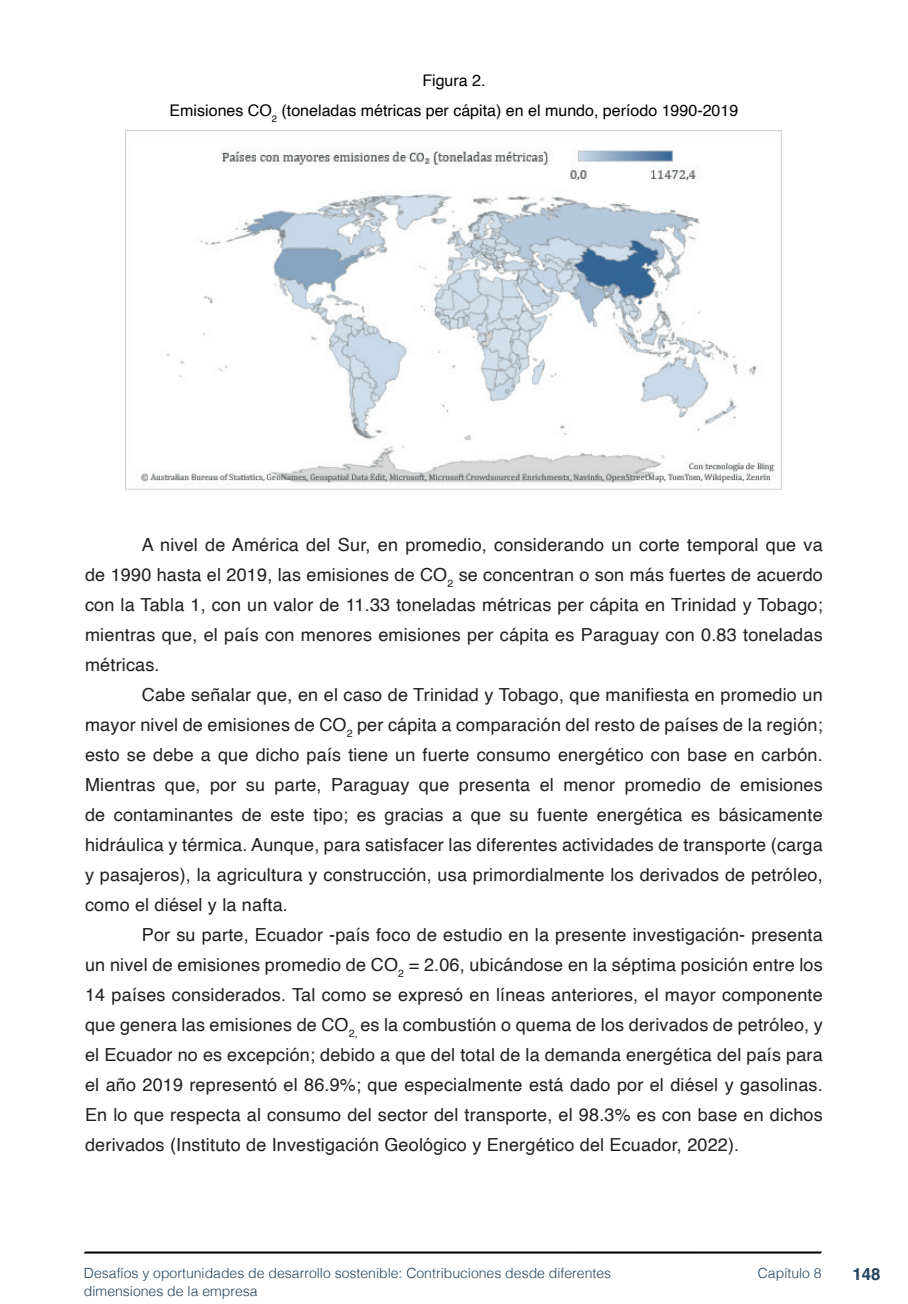
<style>
.page{position:relative;width:908px;height:1304px;background:#fff}
.page>*{position:absolute;margin:0;border:0;box-sizing:border-box;transform-origin:0 0}
.txt{font:18px/30px "Helvetica";letter-spacing:.01em;color:#231f20;text-align:justify}
.t1{font:700 16.8px "Helvetica";color:#23445f}
.imagens_graf_tab{font:16px "Helvetica";color:#000}
.t2{font:300 14px/18px "Helvetica";color:#23445f}
</style>
<div class="page">
<svg style="left:84px;top:1251px;width:737px;height:3px;background:#515151"></svg>
<img style="left:126px;top:131px;width:655px;height:359px">
<p class="imagens_graf_tab" style="left:422px;top:68px;width:65px">Figura 2.</p>
<p class="imagens_graf_tab" style="left:169px;top:98px;width:570px">Emisiones CO<sub>2</sub> (toneladas métricas per cápita) en el mundo, período 1990-2019</p>
<p class="txt" style="left:85px;top:530px;width:739px;text-indent:57px">A nivel de América del Sur, en promedio, considerando un corte temporal que va de 1990 hasta el 2019, las emisiones de CO<sub>2</sub> se concentran o son más fuertes de acuerdo con la Tabla 1, con un valor de 11.33 toneladas métricas per cápita en Trinidad y Tobago; mientras que, el país con menores emisiones per cápita es Paraguay con 0.83 toneladas métricas.</p>
<p class="txt" style="left:85px;top:680px;width:738px;text-indent:57px">Cabe señalar que, en el caso de Trinidad y Tobago, que manifiesta en promedio un mayor nivel de emisiones de CO<sub>2</sub> per cápita a comparación del resto de países de la región; esto se debe a que dicho país tiene un fuerte consumo energético con base en carbón.<br>Mientras que, por su parte, Paraguay que presenta el menor promedio de emisiones de contaminantes de este tipo; es gracias a que su fuente energética es básicamente hidráulica y térmica. Aunque, para satisfacer las diferentes actividades de transporte (carga y pasajeros), la agricultura y construcción, usa primordialmente los derivados de petróleo, como el diésel y la nafta.</p>
<p class="txt" style="left:85px;top:920px;width:738px;text-indent:57px">Por su parte, Ecuador -país foco de estudio en la presente investigación- presenta un nivel de emisiones promedio de CO<sub>2</sub> = 2.06, ubicándose en la séptima posición entre los 14 países considerados. Tal como se expresó en líneas anteriores, el mayor componente que genera las emisiones de CO<sub>2,</sub> es la combustión o quema de los derivados de petróleo, y el Ecuador no es excepción; debido a que del total de la demanda energética del país para el año 2019 representó el 86.9%; que especialmente está dado por el diésel y gasolinas.<br>En lo que respecta al consumo del sector del transporte, el 98.3% es con base en dichos derivados (Instituto de Investigación Geológico y Energético del Ecuador, 2022).</p>
<p class="t2" style="left:84px;top:1263px;width:528px">Desafíos y oportunidades de desarrollo sostenible: Contribuciones desde diferentes dimensiones de la empresa</p>
<p class="t2" style="left:757px;top:1263px;width:65px">Capítulo 8</p>
<p class="t1" style="left:851px;top:1264px;width:30px">148</p>
</div>
